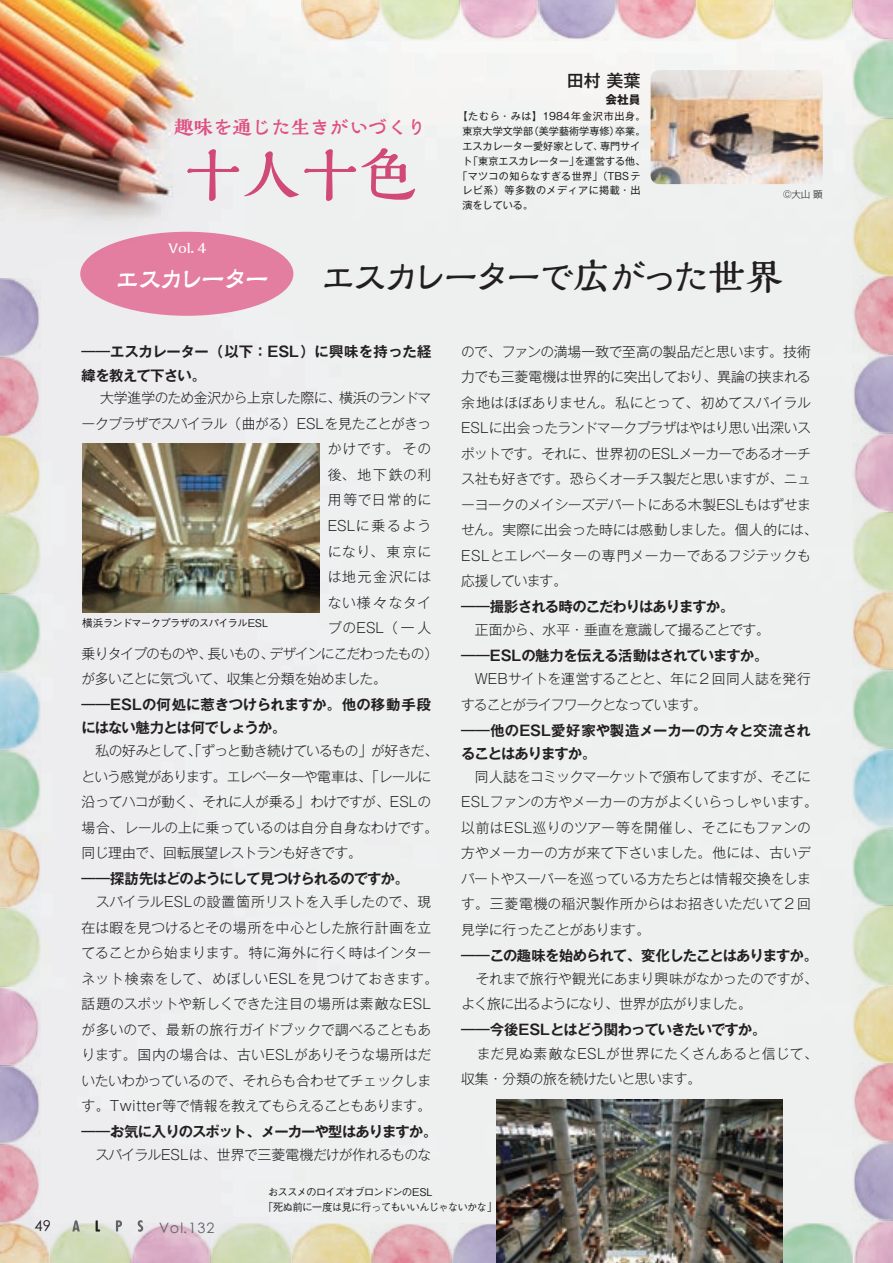
<style>
.page{position:relative;width:893px;height:1263px;background:#fff}
.page>*{position:absolute;margin:0;border:0;box-sizing:border-box;transform-origin:0 0}
.t1{font:700 58.5px "Kaimin Tu Std";color:#e04e7f}
.t2{font:700 37.2px "Kaimin Tu Std";letter-spacing:-.14em;color:#231f20}
.t3{font:800 25.5px "Kaimin Tu Std";letter-spacing:-.13em;color:#fff}
.t4{font:800 19.2px "Kaimin Tu Std";letter-spacing:.015em;color:#e04e7f}
.t5{font:500 16.95px "Gothic MB101 Pro";color:#231f20}
.t6{font:14.85px "Century Gothic";color:#231f20}
.t7{font:700 14.4px "Gothic MB101 Pro De";letter-spacing:-.07em;color:#231f20}
.t8{font:700 14.4px/23.4px "Gothic MB101 Pro De";letter-spacing:-.035em;color:#231f20}
.t9{font:700 14.4px/23.4px "Gothic MB101 Pro De";letter-spacing:-.005em;color:#231f20}
.t10{font:14.4px "Century Gothic";letter-spacing:.075em;color:#636366}
.t11{font:300 13.8px/25.5px "Gothic MB101 Pro";letter-spacing:-.02em;color:#231f20}
.t12{font:300 13.8px/25.5px "Gothic MB101 Pro";letter-spacing:.01em;color:#231f20}
.t13{font:300 13.8px/25.5px "Gothic MB101 Pro";letter-spacing:-.04em;color:#231f20}
.t14{font:300 13.8px/25.5px "Gothic MB101 Pro";letter-spacing:-.045em;color:#231f20}
.t15{font:300 13.8px/25.2px "Gothic MB101 Pro";letter-spacing:.005em;color:#231f20}
.t16{font:300 13.8px "Gothic MB101 Pro";letter-spacing:-.07em;color:#231f20}
.t17{font:300 13.8px "Gothic MB101 Pro";letter-spacing:-.05em;color:#231f20}
.t18{font:300 13.8px "Gothic MB101 Pro";letter-spacing:.1em;color:#231f20}
.t19{font:300 13.8px "Gothic MB101 Pro";letter-spacing:.08em;color:#231f20}
.t20{font:300 13.8px "Gothic MB101 Pro";letter-spacing:.085em;color:#231f20}
.t21{font:300 13.8px "Gothic MB101 Pro";letter-spacing:.05em;color:#231f20}
.t22{font:700 13.8px "Kaimin Tu Std";color:#fff}
.t23{font:700 11.7px "Gothic MB101 Pro";color:#231f20}
.t24{font:500 10.65px/14.9px "Gothic BBB Pro";letter-spacing:-.095em;color:#231f20}
.t25{font:10.05px "Gothic MB101 Pro";color:#231f20}
.t26{font:10.05px "Gothic MB101 Pro";letter-spacing:.07em;color:#231f20}
.t27{font:10.05px "Gothic MB101 Pro";letter-spacing:.03em;color:#231f20}
.t28{font:10.05px "Gothic MB101 Pro";letter-spacing:.04em;color:#231f20}
.t29{font:300 9.6px "Gothic MB101 Pro";color:#231f20}
</style>
<div class="page">
<div style="left:0;top:0;width:853px;height:1223px;background:#eef0ef"></div>
<img style="left:853px;top:0;width:40px;height:1263px">
<img style="left:302px;top:0;width:551px;height:40px">
<img style="left:0;top:1223px;width:853px;height:40px">
<img style="left:0;top:278px;width:40px;height:945px">
<svg style="left:72px;top:1220px;width:8px;height:11px"></svg>
<svg style="left:96px;top:1220px;width:4px;height:11px"></svg>
<svg style="left:116px;top:1220px;width:6px;height:11px"></svg>
<svg style="left:138px;top:1220px;width:5px;height:12px"></svg>
<img style="left:651px;top:70px;width:172px;height:114px">
<div style="left:80px;top:232px;width:213px;height:84px;background:#e37ea1;border-radius:50%"></div>
<img style="left:82px;top:443px;width:237px;height:169px">
<img style="left:496px;top:1100px;width:286px;height:163px">
<h3 class="t4" style="left:174px;top:114px;width:253px">趣味を通じた生きがいづくり</h3>
<h1 class="t1" style="left:184px;top:134px;width:235px">十人十色</h1>
<p class="t22" style="left:168px;top:239px;width:42px">Vol.４</p>
<p class="t5" style="left:567px;top:66px;width:75px">田村 美葉</p>
<p class="t23" style="left:605px;top:90px;width:37px">会社員</p>
<p class="t26" style="left:457px;top:108px;width:190px">【たむら・みは】1984年金沢市出身。</p>
<p class="t25" style="left:462px;top:123px;width:185px">東京大学文学部（美学藝術学専修）卒業。</p>
<p class="t25" style="left:462px;top:138px;width:180px">エスカレーター愛好家として、専門サイ</p>
<p class="t25" style="left:462px;top:152px;width:185px">ト「東京エスカレーター」を運営する他、</p>
<p class="t27" style="left:457px;top:167px;width:185px">「マツコの知らなすぎる世界」（TBSテ</p>
<p class="t28" style="left:462px;top:182px;width:180px">レビ系）等多数のメディアに掲載・出</p>
<p class="t25" style="left:462px;top:197px;width:72px">演をしている。</p>
<p class="t29" style="left:783px;top:186px;width:41px">©大山 顕</p>
<h3 class="t3" style="left:115px;top:261px;width:157px">エスカレーター</h3>
<h2 class="t2" style="left:319px;top:251px;width:465px">エスカレーターで広がった世界</h2>
<p class="t8" style="left:82px;top:338px;width:351px">――エスカレーター（以下：ESL）に興味を持った経緯を教えて下さい。</p>
<p class="t11" style="left:86px;top:383px;width:347px">　大学進学のため金沢から上京した際に、横浜のランドマ</p>
<p class="t17" style="left:82px;top:412px;width:351px">ークプラザでスパイラル（曲がる）ESLを見たことがきっ</p>
<p class="t11" style="left:328px;top:434px;width:105px">かけです。その</p>
<p class="t11" style="left:328px;top:460px;width:105px">後、地下鉄の利</p>
<p class="t19" style="left:328px;top:489px;width:105px">用等で日常的に</p>
<p class="t18" style="left:328px;top:514px;width:105px">ESLに乗るよう</p>
<p class="t11" style="left:328px;top:537px;width:105px">になり、東京に</p>
<p class="t20" style="left:328px;top:565px;width:105px">は地元金沢には</p>
<p class="t21" style="left:328px;top:591px;width:105px">ない様々なタイ</p>
<p class="t11" style="left:328px;top:613px;width:105px">プのESL（一人</p>
<p class="t16" style="left:82px;top:642px;width:358px">乗りタイプのものや、長いもの、デザインにこだわったもの）</p>
<p class="t11" style="left:82px;top:664px;width:307px">が多いことに気づいて、収集と分類を始めました。</p>
<p class="t8" style="left:82px;top:691px;width:351px">――ESLの何処に惹きつけられますか。他の移動手段にはない魅力とは何でしょうか。</p>
<p class="t13" style="left:82px;top:736px;width:358px">　私の好みとして、「ずっと動き続けているもの」が好きだ、という感覚があります。エレベーターや電車は、「レールに沿ってハコが動く、それに人が乗る」わけですが、ESLの場合、レールの上に乗っているのは自分自身なわけです。同じ理由で、回転展望レストランも好きです。</p>
<p class="t7" style="left:82px;top:867px;width:329px">――探訪先はどのようにして見つけられるのですか。</p>
<p class="t12" style="left:82px;top:887px;width:358px">　スパイラルESLの設置箇所リストを入手したので、現在は暇を見つけるとその場所を中心とした旅行計画を立てることから始まります。特に海外に行く時はインターネット検索をして、めぼしいESLを見つけておきます。話題のスポットや新しくできた注目の場所は素敵なESLが多いので、最新の旅行ガイドブックで調べることもあります。国内の場合は、古いESLがありそうな場所はだいたいわかっているので、それらも合わせてチェックします。Twitter等で情報を教えてもらえることもあります。</p>
<p class="t7" style="left:82px;top:1120px;width:357px">――お気に入りのスポット、メーカーや型はありますか。</p>
<p class="t11" style="left:82px;top:1140px;width:351px">　スパイラルESLは、世界で三菱電機だけが作れるものな</p>
<p class="t24" style="left:82px;top:614px;width:187px">横浜ランドマークプラザのスパイラルESL</p>
<p class="t11" style="left:461px;top:337px;width:358px">ので、ファンの満場一致で至高の製品だと思います。技術力でも三菱電機は世界的に突出しており、異論の挟まれる余地はほぼありません。私にとって、初めてスパイラル<br>ESLに出会ったランドマークプラザはやはり思い出深いスポットです。それに、世界初のESLメーカーであるオーチス社も好きです。恐らくオーチス製だと思いますが、ニューヨークのメイシーズデパートにある木製ESLもはずせません。実際に出会った時には感動しました。個人的には、<br>ESLとエレベーターの専門メーカーであるフジテックも応援しています。</p>
<p class="t7" style="left:461px;top:595px;width:275px">――撮影される時のこだわりはありますか。</p>
<p class="t11" style="left:461px;top:615px;width:310px">　正面から、水平・垂直を意識して撮ることです。</p>
<p class="t8" style="left:461px;top:642px;width:309px">――ESLの魅力を伝える活動はされていますか。</p>
<p class="t14" style="left:461px;top:664px;width:351px">　WEBサイトを運営することと、年に２回同人誌を発行することがライフワークとなっています。</p>
<p class="t9" style="left:461px;top:717px;width:351px">――他のESL愛好家や製造メーカーの方々と交流されることはありますか。</p>
<p class="t11" style="left:461px;top:762px;width:358px">　同人誌をコミックマーケットで頒布してますが、そこに<br>ESLファンの方やメーカーの方がよくいらっしゃいます。以前はESL巡りのツアー等を開催し、そこにもファンの方やメーカーの方が来て下さいました。他には、古いデパートやスーパーを巡っている方たちとは情報交換をします。三菱電機の稲沢製作所からはお招きいただいて２回見学に行ったことがあります。</p>
<p class="t7" style="left:461px;top:943px;width:358px">――この趣味を始められて、変化したことはありますか。</p>
<p class="t11" style="left:461px;top:964px;width:358px">　それまで旅行や観光にあまり興味がなかったのですが、よく旅に出るようになり、世界が広がりました。</p>
<p class="t7" style="left:461px;top:1018px;width:307px">――今後ESLとはどう関わっていきたいですか。</p>
<p class="t15" style="left:461px;top:1039px;width:358px;text-indent:16px">まだ見ぬ素敵なESLが世界にたくさんあると信じて、収集・分類の旅を続けたいと思います。</p>
<p class="t6" style="left:35px;top:1215px;width:18px">49</p>
<p class="t10" style="left:159px;top:1218px;width:57px">Vol.132</p>
<p class="t24" style="left:262px;top:1183px;width:237px;text-indent:5px">おススメのロイズオブロンドンのESL<br>「死ぬ前に一度は見に行ってもいいんじゃないかな」</p>
</div>
